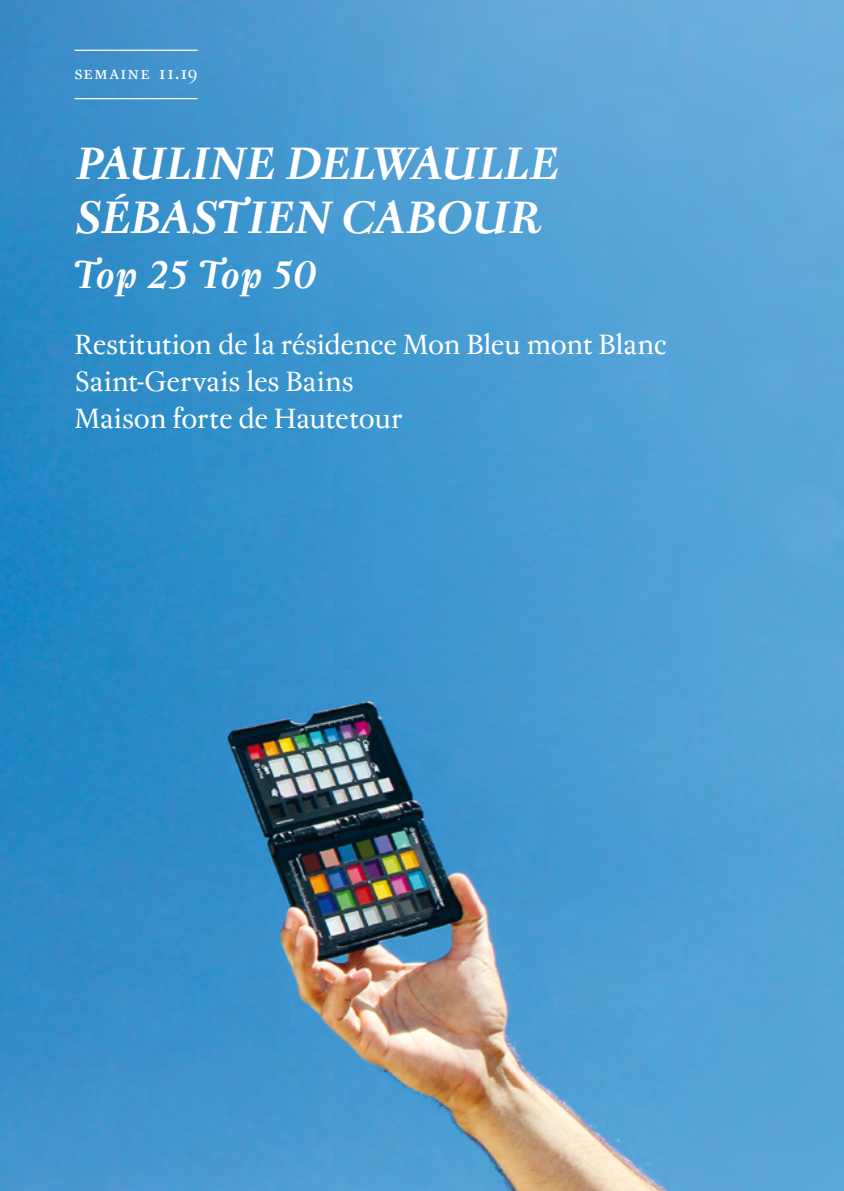
<style>
.page{position:relative;width:844px;height:1191px;background:#fff}
.page>*{position:absolute;margin:0;border:0;box-sizing:border-box;transform-origin:0 0}
.t1{font:italic 700 45.5px/54.2px "Regent Pro";letter-spacing:-.01em;color:#fff}
.t2{font:italic 700 38.5px "Regent Pro";letter-spacing:-.005em;color:#fff}
.t3{font:28px/36.8px "Regent Pro";letter-spacing:-.015em;color:#fff}
.t4{font:19.25px "Regent Pro";letter-spacing:.055em;color:#fff}
</style>
<div class="page">
<img style="left:0;top:0;width:843px;height:1191px">
<hr style="left:74px;top:50px;width:123px;height:1px;background:#fff">
<hr style="left:74px;top:98px;width:123px;height:1px;background:#fff">
<p class="t4" style="left:74px;top:61px;width:125px">semaine 11.19</p>
<h1 class="t1" style="left:74px;top:137px;width:485px">PAULINE DELWAULLE<br>SÉBASTIEN CABOUR</h1>
<h2 class="t2" style="left:74px;top:251px;width:242px">Top 25 Top 50</h2>
<p class="t3" style="left:74px;top:327px;width:593px">Restitution de la résidence Mon Bleu mont Blanc<br>Saint-Gervais les Bains<br>Maison forte de Hautetour</p>
</div>
